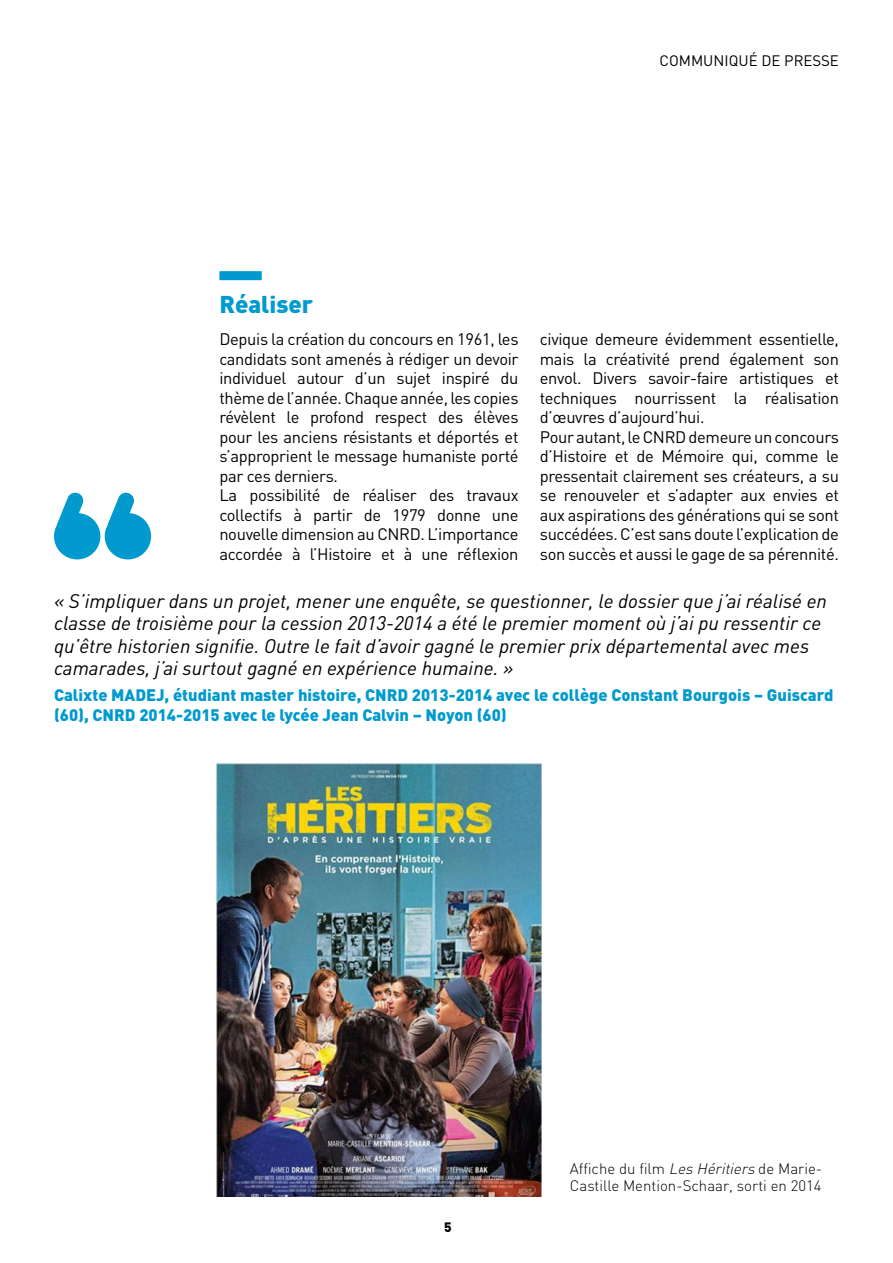
<style>
.page{position:relative;width:893px;height:1263px;background:#fff}
.page>*{position:absolute;margin:0;border:0;box-sizing:border-box;transform-origin:0 0}
.t1{font:900 24px "DIN";color:#009ace}
.t2{font:italic 19.5px/22.5px "DIN";color:#000}
.t3{font:16.5px/19.5px "DIN";letter-spacing:-.02em;color:#000}
.t4{font:900 16.5px/19.5px "DIN";color:#009ace}
.t5{font:300 15px/16.5px "DIN";color:#000}
.t6{font:15px "DIN";color:#000}
.t7{font:900 13.5px "DIN";color:#000}
.s1{font-style:italic}
</style>
<div class="page">
<div style="left:219px;top:271px;width:43px;height:9px;background:#009ace"></div>
<img style="left:217px;top:763px;width:324px;height:433px">
<div style="left:54px;top:513px;width:46px;height:46px;background:#009ace;border-radius:50%"></div>
<svg style="left:56px;top:492px;width:28px;height:35px"></svg>
<div style="left:105px;top:513px;width:46px;height:46px;background:#009ace;border-radius:50%"></div>
<svg style="left:107px;top:492px;width:27px;height:34px"></svg>
<p class="t6" style="left:659px;top:51px;width:181px">COMMUNIQUÉ DE PRESSE</p>
<h1 class="t1" style="left:219px;top:288px;width:95px">Réaliser</h1>
<p class="t3" style="left:219px;top:329px;width:301px">Depuis la création du concours en 1961, les candidats sont amenés à rédiger un devoir individuel autour d’un sujet inspiré du thème de l’année. Chaque année, les copies révèlent le profond respect des élèves pour les anciens résistants et déportés et s’approprient le message humaniste porté par ces derniers.<br>La possibilité de réaliser des travaux collectifs à partir de 1979 donne une nouvelle dimension au CNRD. L’importance accordée à l’Histoire et à une réflexion</p>
<p class="t3" style="left:540px;top:329px;width:301px">civique demeure évidemment essentielle, mais la créativité prend également son envol. Divers savoir-faire artistiques et techniques nourrissent la réalisation d’œuvres d’aujourd’hui.<br>Pour autant, le CNRD demeure un concours d’Histoire et de Mémoire qui, comme le pressentait clairement ses créateurs, a su se renouveler et s’adapter aux envies et aux aspirations des générations qui se sont succédées. C’est sans doute l’explication de son succès et aussi le gage de sa pérennité.</p>
<p class="t2" style="left:54px;top:589px;width:774px">« S’impliquer dans un projet, mener une enquête, se questionner, le dossier que j’ai réalisé en classe de troisième pour la cession 2013-2014 a été le premier moment où j’ai pu ressentir ce qu’être historien signifie. Outre le fait d’avoir gagné le premier prix départemental avec mes camarades, j’ai surtout gagné en expérience humaine. »</p>
<p class="t4" style="left:54px;top:684px;width:781px">Calixte MADEJ, étudiant master histoire, CNRD 2013-2014 avec le collège Constant Bourgois – Guiscard (60), CNRD 2014-2015 avec le lycée Jean Calvin – Noyon (60)</p>
<p class="t7" style="left:444px;top:1218px;width:9px">5</p>
<p class="t5" style="left:570px;top:1160px;width:254px">Affiche du film <span class="s1">Les Héritiers</span> de Marie-<br>Castille Mention-Schaar, sorti en 2014</p>
</div>
